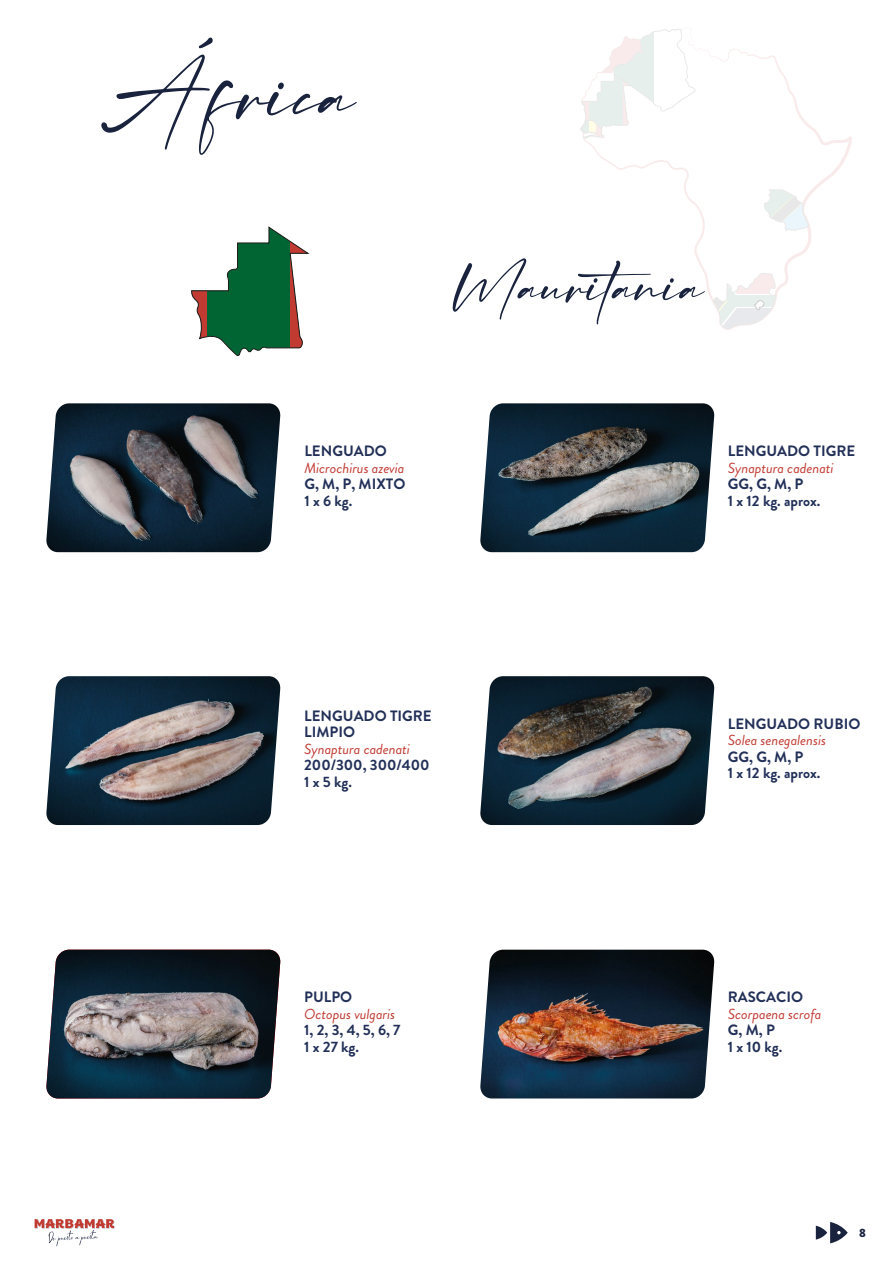
<style>
.page{position:relative;width:893px;height:1263px;background:#fff}
.page>*{position:absolute;margin:0;border:0;box-sizing:border-box;transform-origin:0 0}
.t1{font:90px "Callista";color:#19233e}
.t2{font:60px "Callista";color:#19233e}
.t3{font:700 15px/16.5px "Brandon Grotesque";color:#223058}
.t4{font:italic 14.55px "Brandon Grotesque";letter-spacing:-.005em;color:#c23b33}
.t5{font:900 12px "Brandon Grotesque";color:#19233e}
</style>
<div class="page">
<img style="left:46px;top:403px;width:235px;height:149px">
<img style="left:480px;top:676px;width:235px;height:149px">
<img style="left:480px;top:403px;width:235px;height:149px">
<img style="left:46px;top:676px;width:235px;height:149px">
<img style="left:46px;top:950px;width:235px;height:148px">
<img style="left:480px;top:950px;width:235px;height:148px">
<svg style="left:35px;top:1219px;width:79px;height:27px"></svg>
<svg style="left:816px;top:1222px;width:32px;height:21px"></svg>
<svg style="left:580px;top:49px;width:272px;height:281px"></svg>
<svg style="left:581px;top:29px;width:115px;height:112px"></svg>
<svg style="left:764px;top:189px;width:45px;height:42px"></svg>
<svg style="left:713px;top:273px;width:63px;height:56px"></svg>
<svg style="left:191px;top:226px;width:119px;height:130px"></svg>
<h1 class="t1" style="left:101px;top:35px;width:255px">África</h1>
<h2 class="t2" style="left:453px;top:246px;width:253px">Mauritania</h2>
<p class="t3" style="left:304px;top:443px;width:84px">LENGUADO</p>
<p class="t4" style="left:304px;top:457px;width:102px">Microchirus azevia</p>
<p class="t3" style="left:304px;top:476px;width:103px">G, M, P, MIXTO<br>1 x 6 kg.</p>
<p class="t3" style="left:728px;top:443px;width:129px">LENGUADO TIGRE</p>
<p class="t4" style="left:728px;top:457px;width:107px">Synaptura cadenati</p>
<p class="t3" style="left:728px;top:476px;width:94px">GG, G, M, P<br>1 x 12 kg. aprox.</p>
<p class="t3" style="left:304px;top:707px;width:129px">LENGUADO TIGRE<br>LIMPIO</p>
<p class="t4" style="left:304px;top:739px;width:107px">Synaptura cadenati</p>
<p class="t3" style="left:304px;top:757px;width:127px">200/300, 300/400<br>1 x 5 kg.</p>
<p class="t3" style="left:728px;top:716px;width:134px">LENGUADO RUBIO</p>
<p class="t4" style="left:728px;top:730px;width:100px">Solea senegalensis</p>
<p class="t3" style="left:728px;top:749px;width:94px">GG, G, M, P<br>1 x 12 kg. aprox.</p>
<p class="t3" style="left:304px;top:989px;width:50px">PULPO</p>
<p class="t4" style="left:304px;top:1004px;width:93px">Octopus vulgaris</p>
<p class="t3" style="left:304px;top:1022px;width:98px">1, 2, 3, 4, 5, 6, 7<br>1 x 27 kg.</p>
<p class="t3" style="left:728px;top:989px;width:77px">RASCACIO</p>
<p class="t4" style="left:728px;top:1004px;width:95px">Scorpaena scrofa</p>
<p class="t3" style="left:728px;top:1022px;width:56px">G, M, P<br>1 x 10 kg.</p>
<p class="t5" style="left:859px;top:1224px;width:8px">8</p>
</div>
